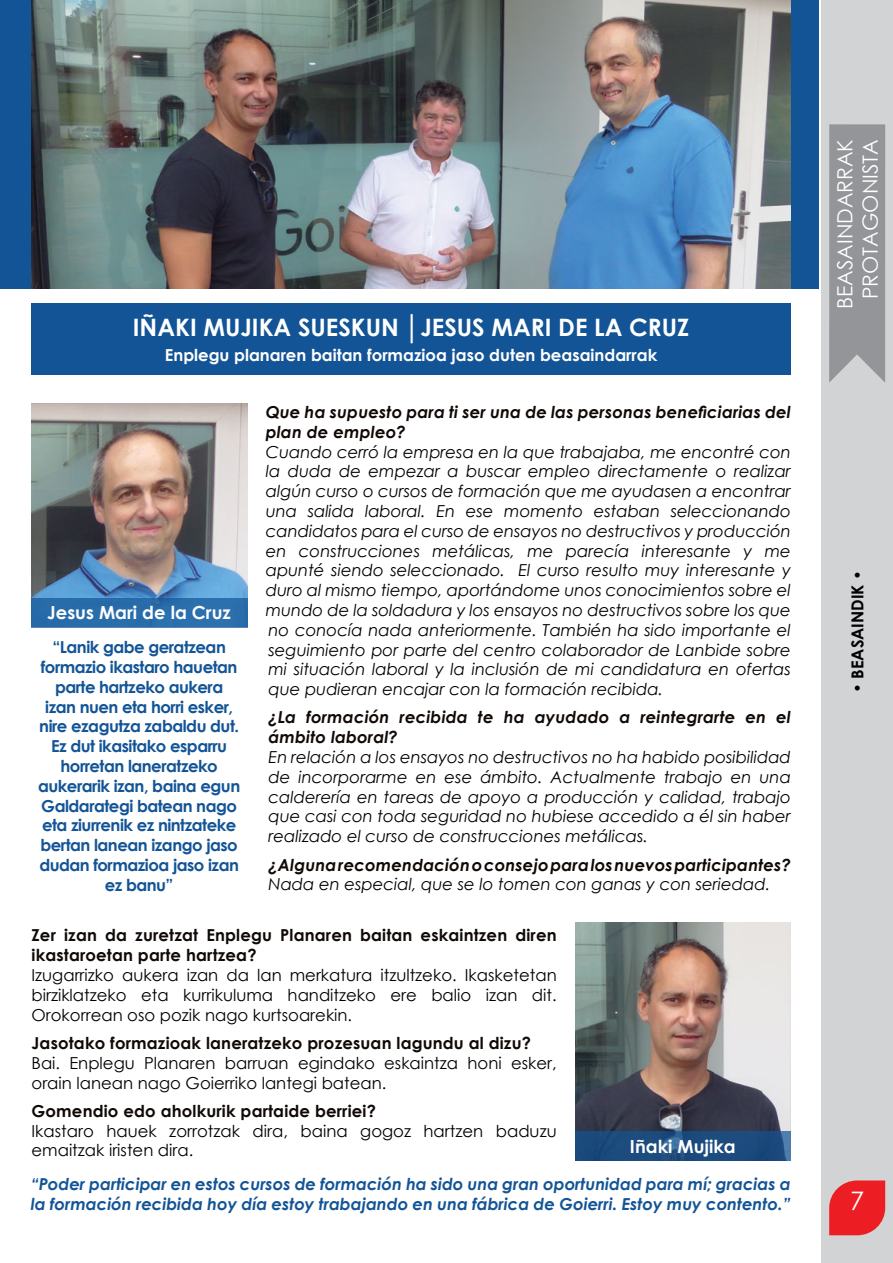
<style>
.page{position:relative;width:893px;height:1263px;background:#fff}
.page>*{position:absolute;margin:0;border:0;box-sizing:border-box;transform-origin:0 0}
.t1{font:25.5px "Century Gothic";color:#fff}
.t2{font:700 24px "Century Gothic";color:#fff}
.t3{font:21px/25.2px "Century Gothic";color:#fff;text-align:center}
.t4{font:700 18px "Century Gothic";color:#fff}
.t5{font:italic 16.5px/19.8px "Century Gothic";color:#000;text-align:justify}
.t6{font:16.5px/19.8px "Century Gothic";color:#000}
.t7{font:700 16.5px/19.8px "Century Gothic";letter-spacing:-.03em;color:#125496;text-align:center}
.t8{font:italic 700 16.5px/19.8px "Century Gothic";letter-spacing:.01em;color:#100906}
.t9{font:700 16.5px/19.8px "Century Gothic";letter-spacing:.01em;color:#100906}
.t10{font:italic 700 16.5px/19.8px "Century Gothic";color:#125496}
.t11{font:700 16.5px "Century Gothic";color:#fff}
.t12{font:700 16.5px "Century Gothic";color:#000}
</style>
<div class="page">
<div style="left:821px;top:0;width:72px;height:1263px;background:#d1d3d4"></div>
<svg style="left:829px;top:1180px;width:56px;height:55px;background:#e93238"></svg>
<svg style="left:829px;top:124px;width:56px;height:259px;background:#96989b"></svg>
<div style="left:0;top:0;width:819px;height:288px;background:#125496"></div>
<img style="left:31px;top:0;width:760px;height:288px">
<div style="left:31px;top:304px;width:760px;height:71px;background:#125496"></div>
<img style="left:32px;top:404px;width:215px;height:194px">
<img style="left:575px;top:923px;width:215px;height:208px">
<div style="left:31px;top:598px;width:216px;height:29px;background:#296dab"></div>
<svg style="left:575px;top:1131px;width:215px;height:30px;background:#1e4d7f"></svg>
<h2 class="t2" style="left:133px;top:310px;width:558px">IÑAKI MUJIKA SUESKUN │JESUS MARI DE LA CRUZ</h2>
<p class="t11" style="left:165px;top:342px;width:494px">Enplegu planaren baitan formazioa jaso duten beasaindarrak</p>
<p class="t4" style="left:47px;top:599px;width:185px">Jesus Mari de la Cruz</p>
<p class="t7" style="left:38px;top:637px;width:204px">“Lanik gabe geratzean formazio ikastaro hauetan parte hartzeko aukera izan nuen eta horri esker, nire ezagutza zabaldu dut.<br>Ez dut ikasitako esparru horretan laneratzeko aukerarik izan, baina egun<br>Galdarategi batean nago eta ziurrenik ez nintzateke bertan lanean izango jaso dudan formazioa jaso izan ez banu”</p>
<p class="t8" style="left:266px;top:401px;width:527px">Que ha supuesto para ti ser una de las personas beneficiarias del plan de empleo?</p>
<p class="t5" style="left:266px;top:441px;width:527px">Cuando cerró la empresa en la que trabajaba, me encontré con la duda de empezar a buscar empleo directamente o realizar algún curso o cursos de formación que me ayudasen a encontrar una salida laboral. En ese momento estaban seleccionando candidatos para el curso de ensayos no destructivos y producción en construcciones metálicas, me parecía interesante y me apunté siendo seleccionado. El curso resulto muy interesante y duro al mismo tiempo, aportándome unos conocimientos sobre el mundo de la soldadura y los ensayos no destructivos sobre los que no conocía nada anteriormente. También ha sido importante el seguimiento por parte del centro colaborador de Lanbide sobre mi situación laboral y la inclusión de mi candidatura en ofertas que pudieran encajar con la formación recibida.</p>
<p class="t8" style="left:268px;top:707px;width:524px">¿La formación recibida te ha ayudado a reintegrarte en el ámbito laboral?</p>
<p class="t5" style="left:268px;top:747px;width:524px">En relación a los ensayos no destructivos no ha habido posibilidad de incorporarme en ese ámbito. Actualmente trabajo en una calderería en tareas de apoyo a producción y calidad, trabajo que casi con toda seguridad no hubiese accedido a él sin haber realizado el curso de construcciones metálicas.</p>
<p class="t8" style="left:268px;top:854px;width:524px">¿Alguna recomendación o consejo para los nuevos participantes?</p>
<p class="t5" style="left:268px;top:874px;width:503px">Nada en especial, que se lo tomen con ganas y con seriedad.</p>
<p class="t9" style="left:32px;top:925px;width:527px">Zer izan da zuretzat Enplegu Planaren baitan eskaintzen diren ikastaroetan parte hartzea?</p>
<p class="t6" style="left:32px;top:965px;width:527px;text-align:justify">Izugarrizko aukera izan da lan merkatura itzultzeko. Ikasketetan birziklatzeko eta kurrikuluma handitzeko ere balio izan dit.<br>Orokorrean oso pozik nago kurtsoarekin.</p>
<p class="t9" style="left:32px;top:1032px;width:501px">Jasotako formazioak laneratzeko prozesuan lagundu al dizu?</p>
<p class="t6" style="left:32px;top:1052px;width:527px">Bai. Enplegu Planaren barruan egindako eskaintza honi esker, orain lanean nago Goierriko lantegi batean.</p>
<p class="t9" style="left:32px;top:1100px;width:346px">Gomendio edo aholkurik partaide berriei?</p>
<p class="t6" style="left:32px;top:1120px;width:527px">Ikastaro hauek zorrotzak dira, baina gogoz hartzen baduzu emaitzak iristen dira.</p>
<p class="t4" style="left:630px;top:1133px;width:107px">Iñaki Mujika</p>
<p class="t10" style="left:31px;top:1173px;width:761px">“Poder participar en estos cursos de formación ha sido una gran oportunidad para mí; gracias a la formación recibida hoy día estoy trabajando en una fábrica de Goierri. Estoy muy contento.”</p>
<p class="t3" style="left:832px;top:309px;width:171px;rotate:-90deg">BEASAINDARRAK<br>PROTAGONISTA</p>
<p class="t12" style="left:845px;top:693px;width:125px;rotate:-90deg">• BEASAINDIK •</p>
<h1 class="t1" style="left:850px;top:1183px;width:16px">7</h1>
</div>
